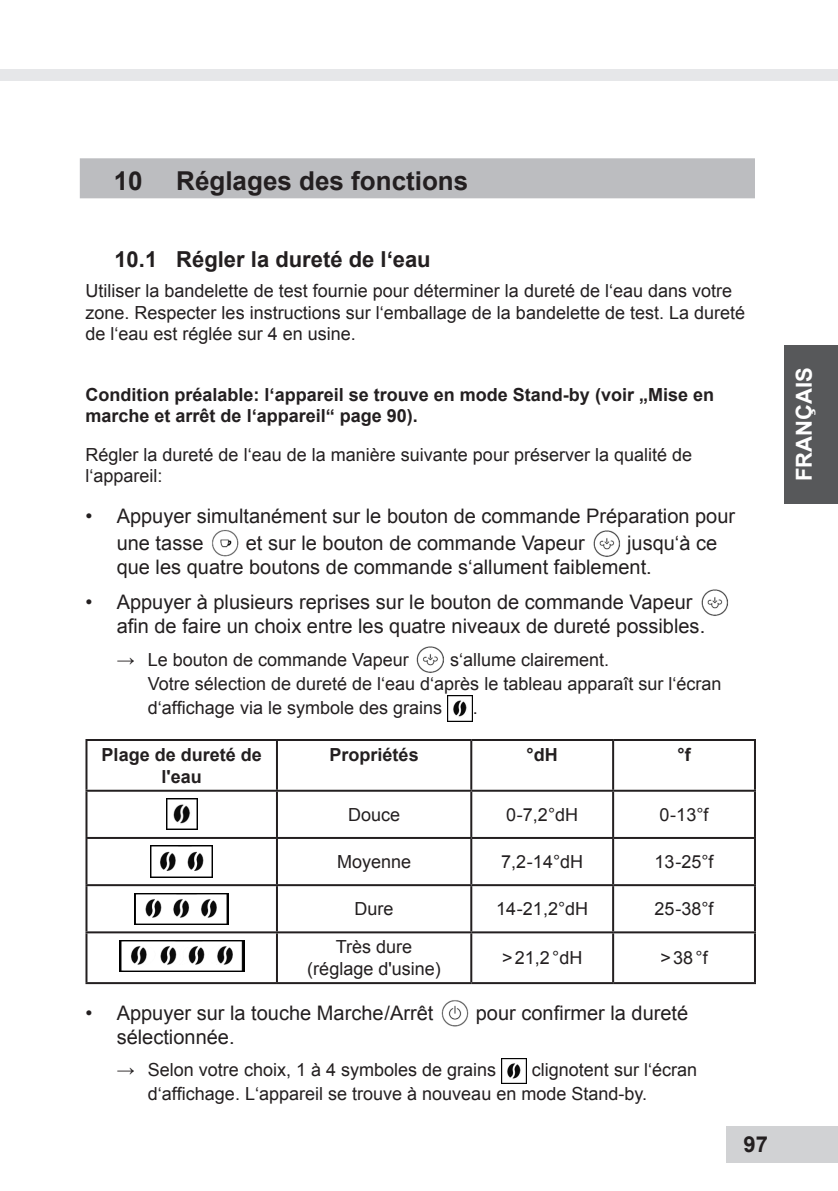
<style>
.page{position:relative;width:838px;height:1191px;background:#fff}
.page>*{position:absolute;margin:0;border:0;box-sizing:border-box;transform-origin:0 0}
.Überschrift_1{font:700 26px "Arial";color:#231f20}
.Überschrift_2{font:700 22px "Arial";color:#231f20}
.t1{font:700 22px "Arial";color:#fff}
.Handlungsanweisung{font:20px/24px "Arial";color:#231f20}
.Ergebnis{font:18px/24px "Arial";color:#231f20}
.Fließtext{font:18px/21.6px "Arial";color:#231f20}
.Tabellentext{font:18px/21.6px "Arial";color:#231f20;text-align:center}
.Voraussetzung{font:700 18px/21.6px "Arial";color:#231f20}
.Tabellentext-2{font:700 18px/21.6px "Arial";color:#231f20;text-align:center}
.s1{font-family:"Times New Roman"}
</style>
<div class="page">
<div style="left:784px;top:345px;width:53px;height:158px;background:#57585a"></div>
<div style="left:0;top:69px;width:837px;height:11px;background:#e6e7e9"></div>
<div style="left:726px;top:1125px;width:111px;height:36px;background:#d1d2d4"></div>
<div style="left:80px;top:158px;width:674px;height:40px;background:#bcbdc0"></div>
<img style="left:212px;top:530px;width:27px;height:27px">
<img style="left:593px;top:530px;width:28px;height:27px">
<img style="left:701px;top:589px;width:28px;height:27px">
<img style="left:416px;top:646px;width:28px;height:27px">
<img style="left:447px;top:695px;width:25px;height:26px">
<hr style="left:85px;top:739px;width:192px;height:2px;background:#231f20">
<hr style="left:85px;top:741px;width:2px;height:48px;background:#231f20">
<hr style="left:277px;top:739px;width:194px;height:2px;background:#231f20">
<hr style="left:276px;top:741px;width:2px;height:48px;background:#231f20">
<hr style="left:471px;top:739px;width:142px;height:2px;background:#231f20">
<hr style="left:470px;top:741px;width:2px;height:48px;background:#231f20">
<hr style="left:613px;top:739px;width:142px;height:2px;background:#231f20">
<hr style="left:612px;top:741px;width:2px;height:48px;background:#231f20">
<hr style="left:753px;top:741px;width:2px;height:48px;background:#231f20">
<hr style="left:85px;top:789px;width:192px;height:2px;background:#231f20">
<hr style="left:85px;top:791px;width:2px;height:45px;background:#231f20">
<hr style="left:277px;top:789px;width:194px;height:2px;background:#231f20">
<hr style="left:276px;top:791px;width:2px;height:45px;background:#231f20">
<hr style="left:471px;top:789px;width:142px;height:2px;background:#231f20">
<hr style="left:470px;top:791px;width:2px;height:45px;background:#231f20">
<hr style="left:613px;top:789px;width:142px;height:2px;background:#231f20">
<hr style="left:612px;top:791px;width:2px;height:45px;background:#231f20">
<hr style="left:753px;top:791px;width:2px;height:45px;background:#231f20">
<hr style="left:85px;top:836px;width:192px;height:2px;background:#231f20">
<hr style="left:85px;top:838px;width:2px;height:46px;background:#231f20">
<hr style="left:277px;top:836px;width:194px;height:2px;background:#231f20">
<hr style="left:276px;top:838px;width:2px;height:46px;background:#231f20">
<hr style="left:471px;top:836px;width:142px;height:2px;background:#231f20">
<hr style="left:470px;top:838px;width:2px;height:46px;background:#231f20">
<hr style="left:613px;top:836px;width:142px;height:2px;background:#231f20">
<hr style="left:612px;top:838px;width:2px;height:46px;background:#231f20">
<hr style="left:753px;top:838px;width:2px;height:46px;background:#231f20">
<hr style="left:85px;top:884px;width:192px;height:2px;background:#231f20">
<hr style="left:85px;top:886px;width:2px;height:45px;background:#231f20">
<hr style="left:277px;top:884px;width:194px;height:2px;background:#231f20">
<hr style="left:276px;top:886px;width:2px;height:45px;background:#231f20">
<hr style="left:471px;top:884px;width:142px;height:2px;background:#231f20">
<hr style="left:470px;top:886px;width:2px;height:45px;background:#231f20">
<hr style="left:613px;top:884px;width:142px;height:2px;background:#231f20">
<hr style="left:612px;top:886px;width:2px;height:45px;background:#231f20">
<hr style="left:753px;top:886px;width:2px;height:45px;background:#231f20">
<hr style="left:85px;top:931px;width:192px;height:2px;background:#231f20">
<hr style="left:85px;top:933px;width:2px;height:48px;background:#231f20">
<hr style="left:277px;top:931px;width:194px;height:2px;background:#231f20">
<hr style="left:276px;top:933px;width:2px;height:48px;background:#231f20">
<hr style="left:471px;top:931px;width:142px;height:2px;background:#231f20">
<hr style="left:470px;top:933px;width:2px;height:48px;background:#231f20">
<hr style="left:613px;top:931px;width:142px;height:2px;background:#231f20">
<hr style="left:612px;top:933px;width:2px;height:48px;background:#231f20">
<hr style="left:753px;top:933px;width:2px;height:48px;background:#231f20">
<hr style="left:85px;top:981px;width:192px;height:2px;background:#231f20">
<hr style="left:277px;top:981px;width:194px;height:2px;background:#231f20">
<hr style="left:471px;top:981px;width:142px;height:2px;background:#231f20">
<hr style="left:613px;top:981px;width:142px;height:2px;background:#231f20">
<img style="left:166px;top:798px;width:31px;height:31px">
<img style="left:150px;top:845px;width:63px;height:32px">
<img style="left:135px;top:893px;width:93px;height:31px">
<img style="left:119px;top:940px;width:125px;height:31px">
<img style="left:441px;top:1000px;width:28px;height:27px">
<img style="left:501px;top:1058px;width:25px;height:25px">
<p class="Überschrift_1" style="left:114px;top:163px;width:30px">10</p>
<p class="Überschrift_1" style="left:176px;top:163px;width:293px">Réglages des fonctions</p>
<p class="Überschrift_2" style="left:114px;top:245px;width:318px">10.1 Régler la dureté de l‘eau</p>
<p class="Fließtext" style="left:85px;top:280px;width:661px">Utiliser la bandelette de test fournie pour déterminer la dureté de l‘eau dans votre zone. Respecter les instructions sur l‘emballage de la bandelette de test. La dureté de l‘eau est réglée sur 4 en usine.</p>
<p class="Voraussetzung" style="left:85px;top:384px;width:630px">Condition préalable: l‘appareil se trouve en mode Stand-by (voir „Mise en marche et arrêt de l‘appareil“ page 90).</p>
<p class="Fließtext" style="left:85px;top:444px;width:608px">Régler la dureté de l‘eau de la manière suivante pour préserver la qualité de l‘appareil:</p>
<p class="Handlungsanweisung" style="left:117px;top:503px;width:620px;line-height:26.6px;text-indent:-31px">• Appuyer simultanément sur le bouton de commande Préparation pour une tasse</p>
<p class="Handlungsanweisung" style="left:117px;top:531px;width:602px;text-indent:510px">jusqu‘à ce que les quatre boutons de commande s‘allument faiblement.</p>
<p class="Handlungsanweisung" style="left:117px;top:590px;width:590px;text-indent:-31px">• Appuyer à plusieurs reprises sur le bouton de commande Vapeur afin de faire un choix entre les quatre niveaux de dureté possibles.</p>
<p class="Ergebnis" style="left:117px;top:647px;width:294px"><span class="s1">→</span> Le bouton de commande Vapeur</p>
<p class="Handlungsanweisung" style="left:246px;top:531px;width:340px">et sur le bouton de commande Vapeur</p>
<p class="Ergebnis" style="left:148px;top:647px;width:575px;text-indent:302px">s‘allume clairement.<br>Votre sélection de dureté de l‘eau d‘après le tableau apparaît sur l‘écran d‘affichage via le symbole des grains</p>
<p class="Ergebnis" style="left:472px;top:695px;width:7px">.</p>
<p class="Tabellentext-2" style="left:102px;top:744px;width:162px">Plage de dureté de l'eau</p>
<p class="Tabellentext-2" style="left:329px;top:744px;width:91px">Propriétés</p>
<p class="Tabellentext-2" style="left:526px;top:744px;width:33px">°dH</p>
<p class="Tabellentext-2" style="left:677px;top:744px;width:15px">°f</p>
<p class="Tabellentext" style="left:348px;top:803px;width:54px">Douce</p>
<p class="Tabellentext" style="left:506px;top:803px;width:73px">0-7,2°dH</p>
<p class="Tabellentext" style="left:659px;top:803px;width:50px">0-13°f</p>
<p class="Tabellentext" style="left:337px;top:851px;width:76px">Moyenne</p>
<p class="Tabellentext" style="left:501px;top:851px;width:83px">7,2-14°dH</p>
<p class="Tabellentext" style="left:654px;top:851px;width:60px">13-25°f</p>
<p class="Tabellentext" style="left:354px;top:898px;width:41px">Dure</p>
<p class="Tabellentext" style="left:496px;top:898px;width:93px">14-21,2°dH</p>
<p class="Tabellentext" style="left:654px;top:898px;width:60px">25-38°f</p>
<p class="Tabellentext" style="left:307px;top:936px;width:135px">Très dure (réglage d'usine)</p>
<p class="Tabellentext" style="left:502px;top:947px;width:82px">&gt;21,2°dH</p>
<p class="Tabellentext" style="left:660px;top:947px;width:49px">&gt;38°f</p>
<p class="Handlungsanweisung" style="left:85px;top:1000px;width:349px">• Appuyer sur la touche Marche/Arrêt</p>
<p class="Handlungsanweisung" style="left:475px;top:1000px;width:214px">pour confirmer la dureté</p>
<p class="Handlungsanweisung" style="left:117px;top:1024px;width:119px">sélectionnée.</p>
<p class="Ergebnis" style="left:117px;top:1058px;width:381px"><span class="s1">→</span> Selon votre choix, 1 à 4 symboles de grains</p>
<p class="Ergebnis" style="left:148px;top:1058px;width:550px;text-indent:384px">clignotent sur l‘écran d‘affichage. L‘appareil se trouve à nouveau en mode Stand-by.</p>
<p class="Überschrift_2" style="left:743px;top:1129px;width:26px">97</p>
<p class="t1" style="left:789px;top:481px;width:115px;rotate:-90deg">FRANÇAIS</p>
</div>
